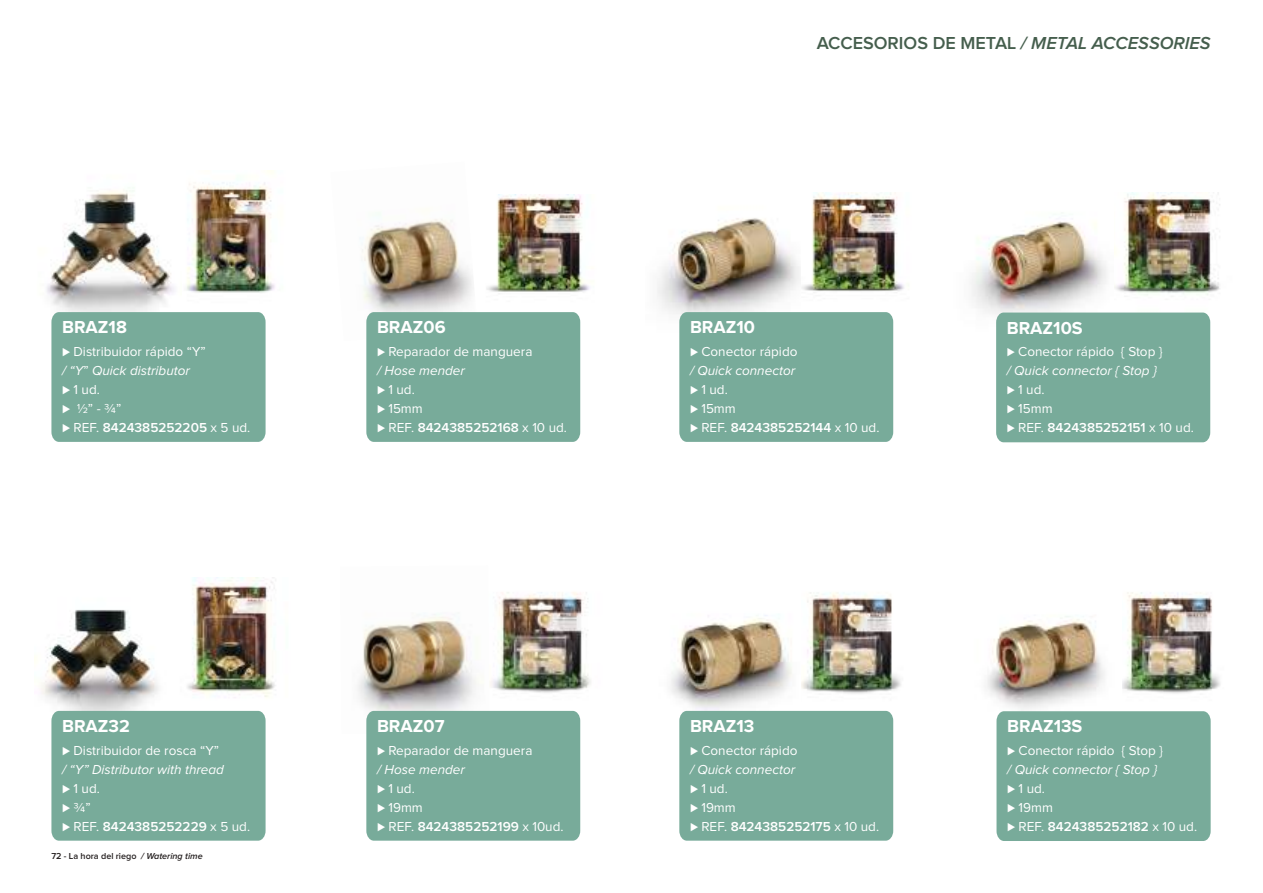
<style>
.page{position:relative;width:1263px;height:893px;background:#fff}
.page>*{position:absolute;margin:0;border:0;box-sizing:border-box;transform-origin:0 0}
.t1{font:700 18px "Proxima Nova";color:#fff}
.t2{font:600 18px "Proxima Nova";color:#455e4d}
.t3{font:13.5px/19px "Proxima Nova";color:#fff}
.t4{font:italic 13.5px "Proxima Nova";color:#fff}
.t5{font:600 9px "Proxima Nova";color:#241f1f}
.s1{font-style:italic}
.s2{font-weight:600}
</style>
<div class="page">
<img style="left:1122px;top:592px;width:98px;height:102px">
<img style="left:987px;top:616px;width:118px;height:95px">
<img style="left:800px;top:592px;width:101px;height:119px">
<img style="left:671px;top:615px;width:129px;height:96px">
<img style="left:489px;top:592px;width:102px;height:119px">
<img style="left:358px;top:614px;width:131px;height:97px">
<img style="left:187px;top:578px;width:89px;height:120px">
<img style="left:34px;top:609px;width:139px;height:102px">
<img style="left:1113px;top:192px;width:107px;height:135px">
<img style="left:971px;top:221px;width:142px;height:93px">
<img style="left:802px;top:192px;width:102px;height:100px">
<img style="left:657px;top:218px;width:143px;height:96px">
<img style="left:486px;top:194px;width:104px;height:98px">
<img style="left:362px;top:219px;width:111px;height:93px">
<img style="left:186px;top:170px;width:89px;height:123px">
<img style="left:47px;top:190px;width:127px;height:122px">
<div style="left:679px;top:711px;width:214px;height:130px;background:#78ab9a"></div>
<div style="left:51px;top:711px;width:215px;height:130px;background:#78ab9a"></div>
<div style="left:366px;top:711px;width:214px;height:130px;background:#78ab9a"></div>
<div style="left:679px;top:312px;width:214px;height:130px;background:#78ab9a"></div>
<div style="left:996px;top:313px;width:214px;height:129px;background:#78ab9a"></div>
<div style="left:51px;top:312px;width:215px;height:130px;background:#78ab9a"></div>
<div style="left:366px;top:312px;width:214px;height:130px;background:#78ab9a"></div>
<div style="left:996px;top:711px;width:214px;height:130px;background:#78ab9a"></div>
<h1 class="t1" style="left:62px;top:319px;width:66px">BRAZ18</h1>
<p class="t3" style="left:62px;top:342px;width:190px">⊲ Distribuidor rápido “Y”<br><span class="s1">/ “Y</span>” <span class="s1">Quick distributor<br></span>⊲ 1 ud.<br>⊲ ½” - ¾”<br>⊲ REF. <span class="s2">8424385252205</span> x 5 ud.</p>
<h1 class="t1" style="left:62px;top:718px;width:69px">BRAZ32</h1>
<p class="t3" style="left:62px;top:741px;width:158px">⊲ Distribuidor de rosca “Y”</p>
<p class="t4" style="left:62px;top:763px;width:163px">/ “Y” Distributor with thread</p>
<p class="t3" style="left:62px;top:779px;width:190px">⊲ 1 ud.<br>⊲ ¾”<br>⊲ REF. <span class="s2">8424385252229</span> x 5 ud.</p>
<p class="t5" style="left:51px;top:852px;width:153px">72 - La hora del riego <span class="s1">/ Watering time</span></p>
<h1 class="t1" style="left:377px;top:319px;width:70px">BRAZ06</h1>
<p class="t3" style="left:377px;top:342px;width:157px">⊲ Reparador de manguera</p>
<p class="t4" style="left:377px;top:364px;width:89px">/ Hose mender</p>
<p class="t3" style="left:377px;top:380px;width:191px">⊲ 1 ud.<br>⊲ 15mm<br>⊲ REF. <span class="s2">8424385252168</span> x 10 ud.</p>
<h1 class="t1" style="left:377px;top:718px;width:69px">BRAZ07</h1>
<p class="t3" style="left:377px;top:741px;width:157px">⊲ Reparador de manguera</p>
<p class="t4" style="left:377px;top:763px;width:89px">/ Hose mender</p>
<p class="t3" style="left:377px;top:779px;width:188px">⊲ 1 ud.<br>⊲ 19mm<br>⊲ REF. <span class="s2">8424385252199</span> x 10ud.</p>
<h1 class="t2" style="left:817px;top:35px;width:395px">ACCESORIOS DE METAL <span class="s1">/ METAL ACCESSORIES</span></h1>
<h1 class="t1" style="left:690px;top:319px;width:67px">BRAZ10</h1>
<p class="t3" style="left:690px;top:342px;width:109px">⊲ Conector rápido</p>
<p class="t4" style="left:690px;top:364px;width:107px">/ Quick connector</p>
<p class="t3" style="left:690px;top:380px;width:191px">⊲ 1 ud.<br>⊲ 15mm<br>⊲ REF. <span class="s2">8424385252144</span> x 10 ud.</p>
<h1 class="t1" style="left:690px;top:718px;width:66px">BRAZ13</h1>
<p class="t3" style="left:690px;top:741px;width:109px">⊲ Conector rápido</p>
<p class="t4" style="left:690px;top:763px;width:107px">/ Quick connector</p>
<p class="t3" style="left:690px;top:779px;width:191px">⊲ 1 ud.<br>⊲ 19mm<br>⊲ REF. <span class="s2">8424385252175</span> x 10 ud.</p>
<h1 class="t1" style="left:1007px;top:319px;width:77px">BRAZ10S</h1>
<p class="t3" style="left:1007px;top:343px;width:157px">⊲ Conector rápido { Stop }</p>
<p class="t4" style="left:1007px;top:365px;width:151px">/ Quick connector { Stop }</p>
<p class="t3" style="left:1007px;top:381px;width:189px">⊲ 1 ud.<br>⊲ 15mm<br>⊲ REF. <span class="s2">8424385252151</span> x 10 ud.</p>
<h1 class="t1" style="left:1007px;top:718px;width:77px">BRAZ13S</h1>
<p class="t3" style="left:1007px;top:741px;width:157px">⊲ Conector rápido { Stop }</p>
<p class="t4" style="left:1007px;top:763px;width:151px">/ Quick connector { Stop }</p>
<p class="t3" style="left:1007px;top:779px;width:191px">⊲ 1 ud.<br>⊲ 19mm<br>⊲ REF. <span class="s2">8424385252182</span> x 10 ud.</p>
</div>
